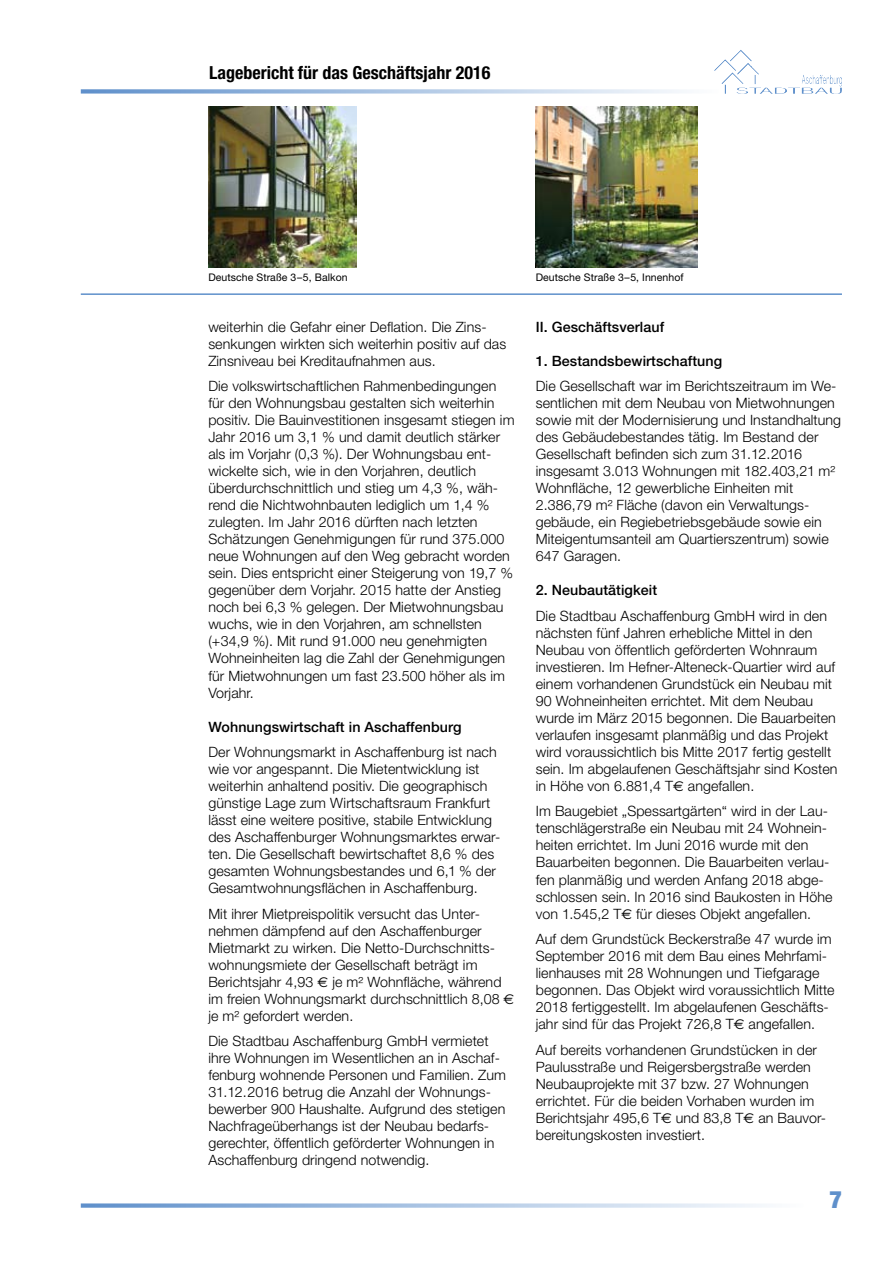
<style>
.page{position:relative;width:893px;height:1263px;background:#fff}
.page>*{position:absolute;margin:0;border:0;box-sizing:border-box;transform-origin:0 0}
.t1{font:900 condensed 24px "Helvetica Neue";color:#5f90cb}
.t2{font:700 condensed 18px "Helvetica Neue";color:#000}
.t3{font:300 14.25px/17px "Helvetica Neue";letter-spacing:.005em;color:#000}
.t4{font:500 14.25px "Helvetica Neue";letter-spacing:.005em;color:#000}
.t5{font:10.5px "Helvetica Neue";letter-spacing:.005em;color:#000}
.s1{font-family:"Euro Sans";font-weight:400}
</style>
<div class="page">
<svg style="left:81px;top:89px;width:603px;height:5px;background:#b6cce6"></svg>
<svg style="left:81px;top:1203px;width:684px;height:5px;background:#b6cce7"></svg>
<hr style="left:81px;top:293px;width:761px;height:2px;background:#5f90cb">
<img style="left:714px;top:50px;width:45px;height:34px">
<img style="left:208px;top:106px;width:148px;height:162px">
<img style="left:536px;top:106px;width:161px;height:162px">
<p class="t2" style="left:209px;top:62px;width:283px">Lagebericht für das Geschäftsjahr 2016</p>
<p class="t5" style="left:208px;top:271px;width:141px">Deutsche Straße 3–5, Balkon</p>
<p class="t5" style="left:536px;top:271px;width:149px">Deutsche Straße 3–5, Innenhof</p>
<p class="t3" style="left:208px;top:318px;width:299px">weiterhin die Gefahr einer Deflation. Die Zins&shy;senkungen wirkten sich weiterhin positiv auf das<br>Zinsniveau bei Kreditaufnahmen aus.</p>
<p class="t3" style="left:208px;top:377px;width:308px">Die volkswirtschaftlichen Rahmenbedingungen für den Wohnungsbau gestalten sich weiterhin positiv. Die Bauinvestitionen insgesamt stiegen im Jahr 2016 um 3,1 % und damit deutlich stärker als im Vorjahr (0,3 %). Der Wohnungsbau ent&shy;wickelte sich, wie in den Vorjahren, deutlich überdurchschnittlich und stieg um 4,3 %, wäh&shy;rend die Nichtwohnbauten lediglich um 1,4 % zulegten. Im Jahr 2016 dürften nach letzten Schätzungen Genehmigungen für rund 375.000 neue Wohnungen auf den Weg gebracht worden sein. Dies entspricht einer Steigerung von 19,7 % gegenüber dem Vorjahr. 2015 hatte der Anstieg noch bei 6,3 % gelegen. Der Mietwohnungsbau wuchs, wie in den Vorjahren, am schnellsten (+34,9 %). Mit rund 91.000 neu genehmigten Wohneinheiten lag die Zahl der Genehmigungen für Mietwohnungen um fast 23.500 höher als im Vorjahr.</p>
<p class="t4" style="left:208px;top:718px;width:255px">Wohnungswirtschaft in Aschaffenburg</p>
<p class="t3" style="left:208px;top:743px;width:293px">Der Wohnungsmarkt in Aschaffenburg ist nach wie vor angespannt. Die Mietentwicklung ist weiterhin anhaltend positiv. Die geographisch günstige Lage zum Wirtschaftsraum Frankfurt lässt eine weitere positive, stabile Entwicklung des Aschaffenburger Wohnungsmarktes erwar&shy;ten. Die Gesellschaft bewirtschaftet 8,6 % des gesamten Wohnungsbestandes und 6,1 % der Gesamtwohnungsflächen in Aschaffenburg.</p>
<p class="t3" style="left:208px;top:905px;width:307px">Mit ihrer Mietpreispolitik versucht das Unter&shy;nehmen dämpfend auf den Aschaffenburger Mietmarkt zu wirken. Die Netto-Durchschnitts&shy;wohnungsmiete der Gesellschaft beträgt im Berichtsjahr 4,93 <span class="s1">E</span> je m² Wohnfläche, während im freien Wohnungsmarkt durchschnittlich 8,08 <span class="s1">E </span>je m² gefordert werden.</p>
<p class="t3" style="left:208px;top:1032px;width:299px">Die Stadtbau Aschaffenburg GmbH vermietet ihre Wohnungen im Wesentlichen an in Aschaf&shy;fenburg wohnende Personen und Familien. Zum 31.12.2016 betrug die Anzahl der Wohnungs&shy;bewerber 900 Haushalte. Aufgrund des stetigen Nachfrageüberhangs ist der Neubau bedarfs&shy;gerechter, öffentlich geförderter Wohnungen in Aschaffenburg dringend notwendig.</p>
<p class="t4" style="left:536px;top:318px;width:130px">II. Geschäftsverlauf</p>
<p class="t4" style="left:536px;top:352px;width:188px">1. Bestandsbewirtschaftung</p>
<p class="t3" style="left:536px;top:377px;width:307px">Die Gesellschaft war im Berichtszeitraum im We&shy;sentlichen mit dem Neubau von Mietwohnungen sowie mit der Modernisierung und Instandhaltung des Gebäudebestandes tätig. Im Bestand der Gesellschaft befinden sich zum 31.12.2016 insgesamt 3.013 Wohnungen mit 182.403,21 m²<br>Wohnfläche, 12 gewerbliche Einheiten mit 2.386,79 m² Fläche (davon ein Verwaltungs&shy;gebäude, ein Regiebetriebsgebäude sowie ein Miteigentumsanteil am Quartierszentrum) sowie 647 Garagen.</p>
<p class="t4" style="left:536px;top:582px;width:123px">2. Neubautätigkeit</p>
<p class="t3" style="left:536px;top:607px;width:303px">Die Stadtbau Aschaffenburg GmbH wird in den nächsten fünf Jahren erhebliche Mittel in den Neubau von öffentlich geförderten Wohnraum investieren. Im Hefner-Alteneck-Quartier wird auf einem vorhandenen Grundstück ein Neubau mit 90 Wohneinheiten errichtet. Mit dem Neubau wurde im März 2015 begonnen. Die Bauarbeiten verlaufen insgesamt planmäßig und das Projekt wird voraussichtlich bis Mitte 2017 fertig gestellt sein. Im abgelaufenen Geschäftsjahr sind Kosten in Höhe von 6.881,4 T<span class="s1">E</span> angefallen.</p>
<p class="t3" style="left:536px;top:802px;width:298px">Im Baugebiet „Spessartgärten“ wird in der Lau&shy;tenschlägerstraße ein Neubau mit 24 Wohnein&shy;heiten errichtet. Im Juni 2016 wurde mit den Bauarbeiten begonnen. Die Bauarbeiten verlau&shy;fen planmäßig und werden Anfang 2018 abge&shy;schlossen sein. In 2016 sind Baukosten in Höhe von 1.545,2 T<span class="s1">E</span> für dieses Objekt angefallen.</p>
<p class="t3" style="left:536px;top:930px;width:300px">Auf dem Grundstück Beckerstraße 47 wurde im September 2016 mit dem Bau eines Mehrfami&shy;lienhauses mit 28 Wohnungen und Tiefgarage begonnen. Das Objekt wird voraussichtlich Mitte 2018 fertiggestellt. Im abgelaufenen Geschäfts&shy;jahr sind für das Projekt 726,8 T<span class="s1">E</span> angefallen.</p>
<p class="t3" style="left:536px;top:1041px;width:292px">Auf bereits vorhandenen Grundstücken in der Paulusstraße und Reigersbergstraße werden Neubauprojekte mit 37 bzw. 27 Wohnungen errichtet. Für die beiden Vorhaben wurden im Berichtsjahr 495,6 T<span class="s1">E</span> und 83,8 T<span class="s1">E</span> an Bauvor&shy;bereitungskosten investiert.</p>
<h1 class="t1" style="left:829px;top:1184px;width:14px">7</h1>
</div>
